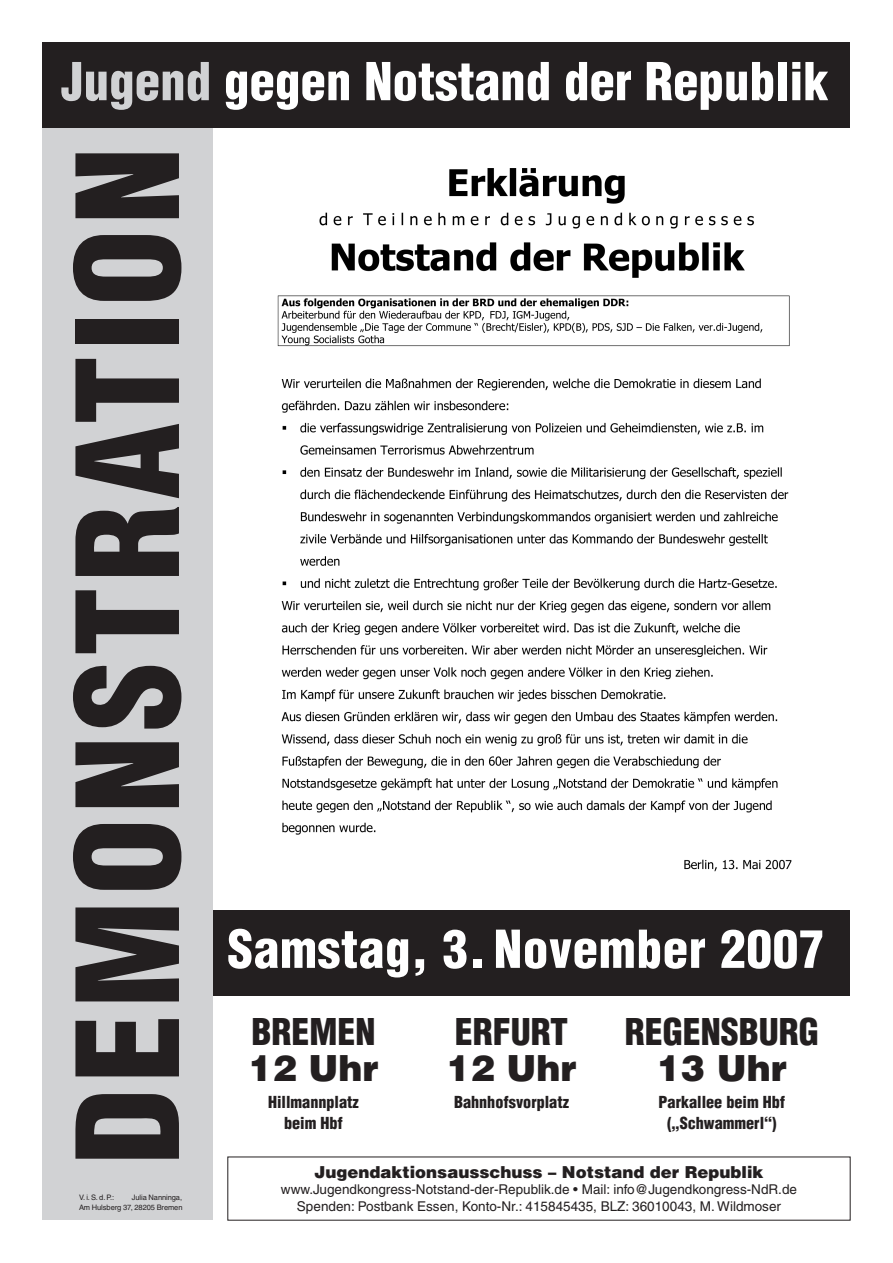
<style>
.page{position:relative;width:893px;height:1263px;background:#fff}
.page>*{position:absolute;margin:0;border:0;box-sizing:border-box;transform-origin:0 0}
.t1{font:900 condensed 138px "Helvetica";letter-spacing:.04em;color:#231f20}
.t2{font:900 condensed 51px "Helvetica";color:#fff}
.t3{font:900 condensed 36px "Helvetica";color:#231f20}
.t4{font:900 36px "Helvetica";color:#231f20}
.t5{font:900 16.5px "Helvetica";color:#231f20}
.t6{font:900 condensed 16.2px "Helvetica";color:#231f20}
.t7{font:13.5px "Helvetica";color:#231f20}
.t8{font:7.5px "Helvetica";letter-spacing:-.01em;color:#231f20}
.s1{color:#d1d2d4}
</style>
<div class="page">
<div style="left:43px;top:910px;width:807px;height:85px;background:#231f20"></div>
<div style="left:43px;top:43px;width:170px;height:1177px;background:#d1d2d4"></div>
<div style="left:43px;top:43px;width:807px;height:85px;background:#231f20"></div>
<img style="left:277px;top:168px;width:515px;height:704px">
<p class="t2" style="left:61px;top:50px;width:769px"><span class="s1">Jugend</span> gegen Notstand der Republik</p>
<p class="t1" style="left:42px;top:1165px;width:1019px;rotate:-90deg">DEMONSTRATION</p>
<p class="t8" style="left:79px;top:1193px;width:37px">V. i. S. d. P.:</p>
<p class="t8" style="left:132px;top:1193px;width:52px">Julia Nanninga,</p>
<p class="t8" style="left:79px;top:1203px;width:105px">Am Hulsberg 37, 28205 Bremen</p>
<p class="t2" style="left:228px;top:917px;width:598px">Samstag, 3. November 2007</p>
<p class="t3" style="left:251px;top:1010px;width:126px">BREMEN</p>
<p class="t4" style="left:248px;top:1045px;width:131px">12 Uhr</p>
<p class="t6" style="left:268px;top:1092px;width:92px">Hillmannplatz</p>
<p class="t6" style="left:284px;top:1113px;width:60px">beim Hbf</p>
<p class="t3" style="left:455px;top:1010px;width:115px">ERFURT</p>
<p class="t4" style="left:447px;top:1045px;width:131px">12 Uhr</p>
<p class="t6" style="left:454px;top:1092px;width:116px">Bahnhofs-vorplatz</p>
<p class="t3" style="left:625px;top:1010px;width:196px">REGENSBURG</p>
<p class="t4" style="left:657px;top:1045px;width:131px">13 Uhr</p>
<p class="t6" style="left:659px;top:1092px;width:128px">Parkallee beim Hbf</p>
<p class="t6" style="left:667px;top:1113px;width:111px">(„Schwammerl“)</p>
<p class="t5" style="left:314px;top:1161px;width:451px">Jugendaktionsausschuss – Notstand der Republik</p>
<p class="t7" style="left:281px;top:1182px;width:518px">www.Jugendkongress-Notstand-der-Republik.de • Mail: info@Jugendkongress-NdR.de</p>
<p class="t7" style="left:297px;top:1198px;width:485px">Spenden: Postbank Essen, Konto-Nr.: 415845435, BLZ: 36010043, M. Wildmoser</p>
</div>
